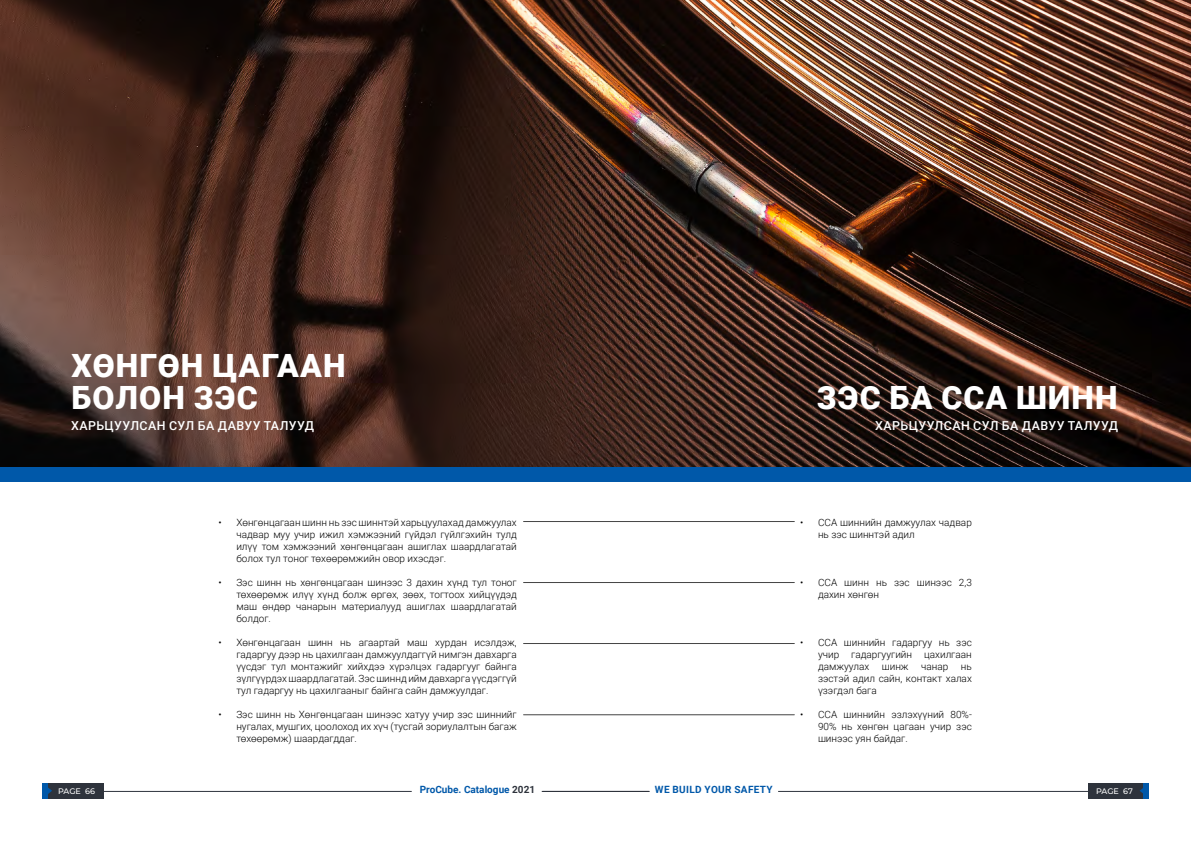
<style>
.page{position:relative;width:1191px;height:842px;background:#fff}
.page>*{position:absolute;margin:0;border:0;box-sizing:border-box;transform-origin:0 0}
.t1{font:900 32px/32px "Roboto";letter-spacing:.035em;color:#fff}
.t2{font:500 12.4px "Roboto";letter-spacing:.035em;color:#fff}
.t3{font:300 10px/12px "Roboto";color:#000;text-align:justify}
.t4{font:700 10px "Roboto";color:#0058a9}
.t5{font:700 10px "Roboto";letter-spacing:.035em;color:#0058a9}
.t6{font:500 8px "Montserrat";letter-spacing:-.01em;color:#fff}
.s1{color:#2e333c}
</style>
<div class="page">
<hr style="left:778px;top:791px;width:311px;height:1px;background:#2e333c">
<hr style="left:542px;top:791px;width:107px;height:1px;background:#2e333c">
<div style="left:1088px;top:783px;width:55px;height:15px;background:#2e333c"></div>
<div style="left:1143px;top:783px;width:6px;height:15px;background:#0058a9"></div>
<svg style="left:1139px;top:788px;width:4px;height:6px"></svg>
<hr style="left:101px;top:791px;width:311px;height:1px;background:#2e333c">
<div style="left:48px;top:783px;width:56px;height:15px;background:#2e333c"></div>
<div style="left:43px;top:783px;width:5px;height:15px;background:#0058a9"></div>
<svg style="left:48px;top:787px;width:4px;height:7px"></svg>
<img style="left:0;top:0;width:1191px;height:467px">
<hr style="left:523px;top:521px;width:271px;height:1px;background:#444">
<hr style="left:523px;top:582px;width:271px;height:1px;background:#444">
<hr style="left:523px;top:643px;width:271px;height:1px;background:#444">
<hr style="left:523px;top:714px;width:271px;height:1px;background:#444">
<div style="left:0;top:467px;width:1191px;height:14px;background:#0058a9"></div>
<h1 class="t1" style="left:71px;top:349px;width:276px">ХӨНГӨН ЦАГААН<br>БОЛОН ЗЭС</h1>
<h1 class="t1" style="left:817px;top:381px;width:302px">ЗЭС БА ССА ШИНН</h1>
<p class="t2" style="left:71px;top:417px;width:245px">ХАРЬЦУУЛСАН СУЛ БА ДАВУУ ТАЛУУД</p>
<p class="t2" style="left:875px;top:417px;width:244px">ХАРЬЦУУЛСАН СУЛ БА ДАВУУ ТАЛУУД</p>
<p class="t3" style="left:236px;top:516px;width:282px;text-indent:-18px">• Хөнгөнцагаан шинн нь зэс шиннтэй харьцуулахад дамжуулах чадвар муу учир ижил хэмжээний гүйдэл гүйлгэхийн тулд илүү том хэмжээний хөнгөнцагаан ашиглах шаардлагатай болох тул тоног төхөөрөмжийн овор ихэсдэг.</p>
<p class="t3" style="left:236px;top:576px;width:282px;text-indent:-18px">• Зэс шинн нь хөнгөнцагаан шинээс 3 дахин хүнд тул тоног төхөөрөмж илүү хүнд болж өргөх, зөөх, тогтоох хийцүүдэд маш өндөр чанарын материалууд ашиглах шаардлагатай болдог.</p>
<p class="t3" style="left:236px;top:636px;width:282px;text-indent:-18px">• Хөнгөнцагаан шинн нь агаартай маш хурдан исэлдэж, гадаргуу дээр нь цахилгаан дамжуулдаггүй нимгэн давхарга үүсдэг тул монтажийг хийхдээ хүрэлцэх гадаргууг байнга зүлгүүрдэх шаардлагатай. Зэс шиннд ийм давхарга үүсдэггүй тул гадаргуу нь цахилгааныг байнга сайн дамжуулдаг.</p>
<p class="t3" style="left:236px;top:708px;width:282px;text-indent:-18px">• Зэс шинн нь Хөнгөнцагаан шинээс хатуу учир зэс шиннийг нугалах, мушгих, цоолоход их хүч (тусгай зориулалтын багаж төхөөрөмж) шаардагддаг.</p>
<p class="t3" style="left:818px;top:516px;width:155px;text-indent:-18px">• ССА шиннийн дамжуулах чадвар нь зэс шиннтэй адил</p>
<p class="t3" style="left:818px;top:576px;width:155px;text-indent:-18px">• ССА шинн нь зэс шинээс 2,3 дахин хөнгөн</p>
<p class="t3" style="left:818px;top:636px;width:155px;text-indent:-18px">• ССА шиннийн гадаргуу нь зэс учир гадаргуугийн цахилгаан дамжуулах</p>
<p class="t3" style="left:881px;top:660px;width:28px">шинж</p>
<p class="t3" style="left:921px;top:660px;width:29px">чанар</p>
<p class="t3" style="left:818px;top:660px;width:155px;text-indent:143px">нь зэстэй адил сайн, контакт халах үзэгдэл бага</p>
<p class="t3" style="left:818px;top:708px;width:155px;text-indent:-18px">• ССА шиннийн эзлэхүүний 80%- 90% нь хөнгөн цагаан учир зэс шинээс уян байдаг.</p>
<p class="t6" style="left:58px;top:786px;width:38px">PAGE 66</p>
<p class="t4" style="left:420px;top:783px;width:117px">ProCube. Catalogue <span class="s1">2021</span></p>
<p class="t5" style="left:655px;top:783px;width:119px">WE BUILD YOUR SAFETY</p>
<p class="t6" style="left:1096px;top:786px;width:38px">PAGE 67</p>
</div>
